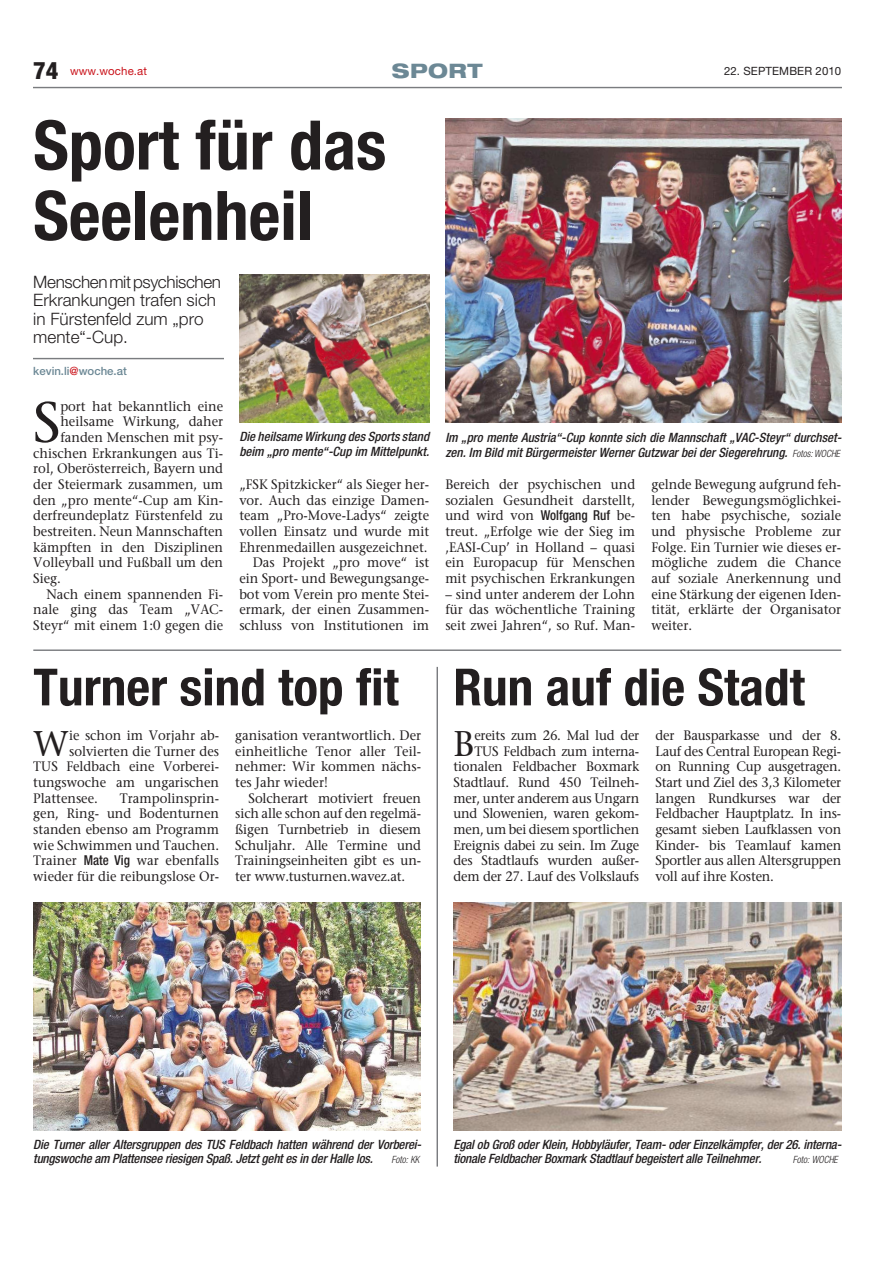
<style>
.page{position:relative;width:893px;height:1263px;background:#fff}
.page>*{position:absolute;margin:0;border:0;box-sizing:border-box;transform-origin:0 0}
.t1{font:700 condensed 68.4px/70.3px "Helvetica Neue";color:#231f20}
.t2{font:57px "Stone Serif";color:#231f20;scale:.95 1}
.t3{font:700 condensed 51.3px "Helvetica Neue";color:#231f20}
.t4{font:35.7px "Stone Serif";color:#231f20;scale:.95 1}
.t5{font:800 expanded 19.95px "Helvetica Neue";letter-spacing:.02em;color:#6c8895}
.t6{font:300 17.1px/18.6px "Helvetica Neue";color:#231f20}
.t7{font:13.65px/15.8px "Stone Serif";color:#231f20;text-align:justify;scale:.95 1}
.t8{font:italic 500 condensed 12.9px/14.9px "Helvetica Neue";letter-spacing:-.015em;color:#231f20}
.t9{font:500 11.4px "Helvetica Neue";color:#6c8895}
.t10{font:11.4px "Helvetica Neue";letter-spacing:.01em;color:#231f20}
.t11{font:11.4px "Helvetica Neue";letter-spacing:.01em;color:#ca141c}
.t12{font:italic 300 condensed 10.05px "Helvetica Neue";color:#231f20;scale:.95 1}
.s1{font-weight:800;font-stretch:condensed;font-size:24.15px;color:#231f20}
.s2{color:#ca141c}
.s3{font-weight:300;font-size:10.05px}
.s4{font-family:"Helvetica Neue";font-weight:500;font-stretch:condensed}
</style>
<div class="page">
<hr style="left:33px;top:87px;width:808px;height:1px;background:#7a7c7f">
<hr style="left:33px;top:358px;width:190px;height:1px;background:#7a7c7f">
<img style="left:239px;top:275px;width:190px;height:148px">
<img style="left:445px;top:118px;width:396px;height:305px">
<img style="left:33px;top:902px;width:387px;height:228px">
<hr style="left:33px;top:649px;width:808px;height:2px;background:#7a7c7f">
<hr style="left:437px;top:667px;width:1px;height:499px;background:#7a7c7f">
<img style="left:453px;top:902px;width:388px;height:228px">
<p class="t11" style="left:33px;top:64px;width:115px"><span class="s1">74</span> www.woche.at</p>
<p class="t5" style="left:392px;top:59px;width:92px">SPORT</p>
<p class="t10" style="left:724px;top:64px;width:119px">22. SEPTEMBER 2010</p>
<p class="t1" style="left:33px;top:115px;width:355px">Sport für das<br>Seelenheil</p>
<p class="t6" style="left:33px;top:274px;width:189px">Menschen mit psychischen<br>Erkrankungen trafen sich in Fürstenfeld zum „pro mente“-Cup.</p>
<p class="t9" style="left:33px;top:367px;width:95px">kevin.li<span class="s2">@</span>woche.at</p>
<p class="t2" style="left:33px;top:400px;width:30px">S</p>
<p class="t7" style="left:60px;top:399px;width:173px">port hat bekanntlich eine</p>
<p class="t7" style="left:60px;top:415px;width:173px">heilsame Wirkung, daher</p>
<p class="t7" style="left:60px;top:431px;width:173px">fanden Menschen mit psy-</p>
<p class="t7" style="left:33px;top:446px;width:201px">chischen Erkrankungen aus Ti-</p>
<p class="t7" style="left:33px;top:462px;width:201px">rol, Oberösterreich, Bayern und</p>
<p class="t7" style="left:33px;top:478px;width:201px">der Steiermark zusammen, um</p>
<p class="t7" style="left:33px;top:493px;width:201px">den „pro mente“-Cup am Kin-</p>
<p class="t7" style="left:33px;top:509px;width:201px">derfreundeplatz Fürstenfeld zu</p>
<p class="t7" style="left:33px;top:525px;width:201px">bestreiten. Neun Mannschaften</p>
<p class="t7" style="left:33px;top:540px;width:201px">kämpften in den Disziplinen</p>
<p class="t7" style="left:33px;top:556px;width:201px">Volleyball und Fußball um den</p>
<p class="t7" style="left:33px;top:572px;width:31px">Sieg.</p>
<p class="t7" style="left:47px;top:587px;width:187px">Nach einem spannenden Fi-</p>
<p class="t7" style="left:33px;top:603px;width:201px">nale ging das Team „VAC-</p>
<p class="t7" style="left:33px;top:619px;width:201px">Steyr“ mit einem 1:0 gegen die</p>
<p class="t8" style="left:239px;top:430px;width:191px">Die heilsame Wirkung des Sports stand beim „pro mente“-Cup im Mittelpunkt.</p>
<p class="t8" style="left:445px;top:431px;width:398px">Im „pro mente Austria“-Cup konnte sich die Mannschaft „VAC-Steyr“ durchset&shy;zen. Im Bild mit Bürgermeister Werner Gutzwar bei der Siegerehrung. <span class="s3">Fotos: WOCHE</span></p>
<p class="t7" style="left:239px;top:478px;width:201px;text-align:right">„FSK Spitzkicker“ als Sieger her&shy;vor. Auch das einzige Damen&shy;team „Pro-Move-Ladys“ zeigte vollen Einsatz und wurde mit<br>Ehrenmedaillen ausgezeichnet.<br>Das Projekt „pro move“ ist ein Sport- und Bewegungsange&shy;bot vom Verein pro mente Stei&shy;ermark, der einen Zusammen&shy;schluss von Institutionen im</p>
<p class="t7" style="left:445px;top:478px;width:201px">Bereich der psychischen und sozialen Gesundheit darstellt, und wird von <span class="s4">Wolfgang Ruf</span> be&shy;treut. „Erfolge wie der Sieg im ,EASI-Cup’ in Holland – quasi ein Europacup für Menschen mit psychischen Erkrankungen</p>
<p class="t7" style="left:445px;top:587px;width:201px">– sind unter anderem der Lohn für das wöchentliche Training seit zwei Jahren“, so Ruf. Man-</p>
<p class="t7" style="left:651px;top:478px;width:201px">gelnde Bewegung aufgrund feh&shy;lender Bewegungsmöglichkei&shy;ten habe psychische, soziale und physische Probleme zur Folge. Ein Turnier wie dieses er&shy;mögliche zudem die Chance auf soziale Anerkennung und eine Stärkung der eigenen Iden&shy;tität, erklärte der Organisator weiter.</p>
<p class="t3" style="left:33px;top:668px;width:367px">Turner sind top fit</p>
<p class="t4" style="left:33px;top:729px;width:39px">W</p>
<p class="t7" style="left:69px;top:729px;width:159px">ie schon im Vorjahr ab-</p>
<p class="t7" style="left:235px;top:729px;width:197px">ganisation verantwortlich. Der</p>
<p class="t7" style="left:235px;top:744px;width:197px">einheitliche Tenor aller Teil-</p>
<p class="t7" style="left:235px;top:760px;width:197px">nehmer: Wir kommen nächs-</p>
<p class="t7" style="left:235px;top:776px;width:99px">tes Jahr wieder!</p>
<p class="t7" style="left:249px;top:791px;width:183px">Solcherart motiviert freuen</p>
<p class="t7" style="left:235px;top:807px;width:197px">sich alle schon auf den regelmä-</p>
<p class="t7" style="left:235px;top:823px;width:197px">ßigen Turnbetrieb in diesem</p>
<p class="t7" style="left:235px;top:838px;width:197px">Schuljahr. Alle Termine und</p>
<p class="t7" style="left:235px;top:854px;width:197px">Trainingseinheiten gibt es un-</p>
<p class="t7" style="left:235px;top:870px;width:180px">ter www.tusturnen.wavez.at.</p>
<p class="t7" style="left:69px;top:744px;width:159px">solvierten die Turner des</p>
<p class="t7" style="left:33px;top:760px;width:197px">TUS Feldbach eine Vorberei-</p>
<p class="t7" style="left:33px;top:776px;width:197px">tungswoche am ungarischen</p>
<p class="t7" style="left:33px;top:791px;width:70px">Plattensee.</p>
<p class="t7" style="left:33px;top:791px;width:197px;text-indent:87px">Trampolinsprin&shy;gen, Ring- und Bodenturnen standen ebenso am Programm wie Schwimmen und Tauchen.<br>Trainer <span class="s4">Mate Vig</span> war ebenfalls wieder für die reibungslose Or-</p>
<p class="t3" style="left:453px;top:668px;width:353px">Run auf die Stadt</p>
<p class="t4" style="left:453px;top:729px;width:23px">B</p>
<p class="t7" style="left:453px;top:729px;width:197px;text-align:right">ereits zum 26. Mal lud der<br>TUS Feldbach zum interna&shy;tionalen Feldbacher Boxmark<br>Stadtlauf. Rund 450 Teilneh&shy;mer, unter anderem aus Ungarn und Slowenien, waren gekom&shy;men, um bei diesem sportlichen<br>Ereignis dabei zu sein. Im Zuge des Stadtlaufs wurden außer&shy;dem der 27. Lauf des Volkslaufs</p>
<p class="t7" style="left:655px;top:729px;width:197px">der Bausparkasse und der 8.<br>Lauf des Central European Regi&shy;on Running Cup ausgetragen.<br>Start und Ziel des 3,3 Kilometer langen Rundkurses war der Feldbacher Hauptplatz. In ins&shy;gesamt sieben Laufklassen von Kinder- bis Teamlauf kamen Sportler aus allen Altersgruppen voll auf ihre Kosten.</p>
<p class="t8" style="left:33px;top:1137px;width:390px">Die Turner aller Altersgruppen des TUS Feldbach hatten während der Vorberei&shy;tungswoche am Plattensee riesigen Spaß. Jetzt geht es in der Halle los.</p>
<p class="t12" style="left:391px;top:1154px;width:31px">Foto: KK</p>
<p class="t8" style="left:453px;top:1137px;width:390px">Egal ob Groß oder Klein, Hobbyläufer, Team- oder Einzelkämpfer, der 26. interna&shy;tionale Feldbacher Boxmark Stadtlauf begeistert alle Teilnehmer.</p>
<p class="t12" style="left:793px;top:1154px;width:49px">Foto: WOCHE</p>
</div>
